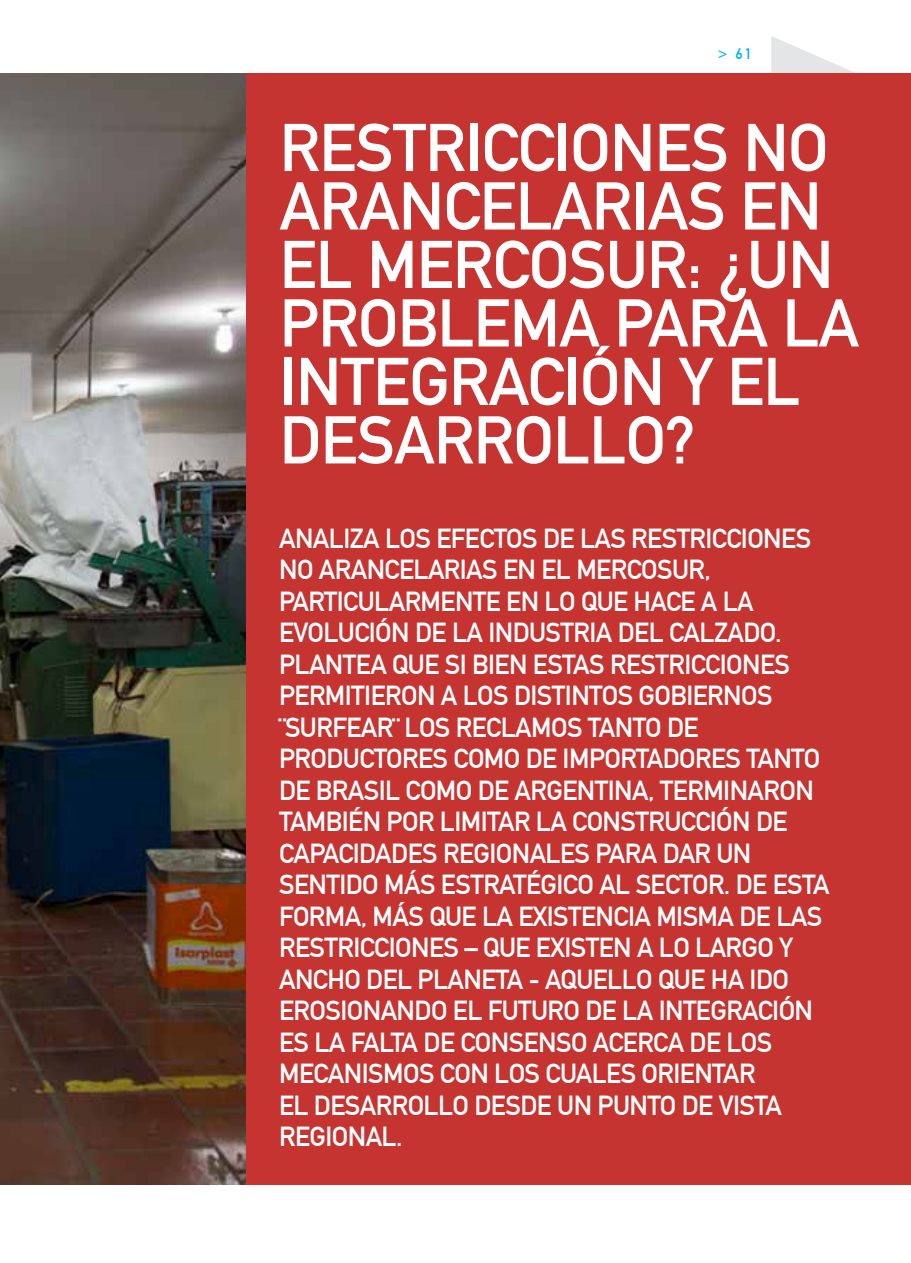
<style>
.page{position:relative;width:911px;height:1263px;background:#fff}
.page>*{position:absolute;margin:0;border:0;box-sizing:border-box;transform-origin:0 0}
.t1{font:66.3px/58.5px "DIN1451 Mittelschrift";letter-spacing:-.01em;color:#fff}
.t2{font:27px/31.5px "DIN1451 Mittelschrift";letter-spacing:-.02em;color:#fff}
.t3{font:15px "DIN1451 Mittelschrift";color:#00b3f0}
</style>
<div class="page">
<img style="left:0;top:74px;width:247px;height:1111px">
<div style="left:247px;top:74px;width:664px;height:1111px;background:#c53431"></div>
<p class="t3" style="left:718px;top:45px;width:35px">&gt; 61</p>
<h1 class="t1" style="left:280px;top:119px;width:581px">RESTRICCIONES NO<br>ARANCELARIAS EN<br>EL MERCOSUR: ¿UN<br>PROBLEMA PARA LA<br>INTEGRACIÓN Y EL<br>DESARROLLO?</h1>
<p class="t2" style="left:279px;top:523px;width:552px">ANALIZA LOS EFECTOS DE LAS RESTRICCIONES NO ARANCELARIAS EN EL MERCOSUR, PARTICULARMENTE EN LO QUE HACE A LA EVOLUCIÓN DE LA INDUSTRIA DEL CALZADO.<br>PLANTEA QUE SI BIEN ESTAS RESTRICCIONES PERMITIERON A LOS DISTINTOS GOBIERNOS ¨SURFEAR¨ LOS RECLAMOS TANTO DE PRODUCTORES COMO DE IMPORTADORES TANTO DE BRASIL COMO DE ARGENTINA, TERMINARON TAMBIÉN POR LIMITAR LA CONSTRUCCIÓN DE CAPACIDADES REGIONALES PARA DAR UN SENTIDO MÁS ESTRATÉGICO AL SECTOR. DE ESTA FORMA, MÁS QUE LA EXISTENCIA MISMA DE LAS RESTRICCIONES – QUE EXISTEN A LO LARGO Y ANCHO DEL PLANETA - AQUELLO QUE HA IDO EROSIONANDO EL FUTURO DE LA INTEGRACIÓN ES LA FALTA DE CONSENSO ACERCA DE LOS MECANISMOS CON LOS CUALES ORIENTAR<br>EL DESARROLLO DESDE UN PUNTO DE VISTA REGIONAL.</p>
</div>
